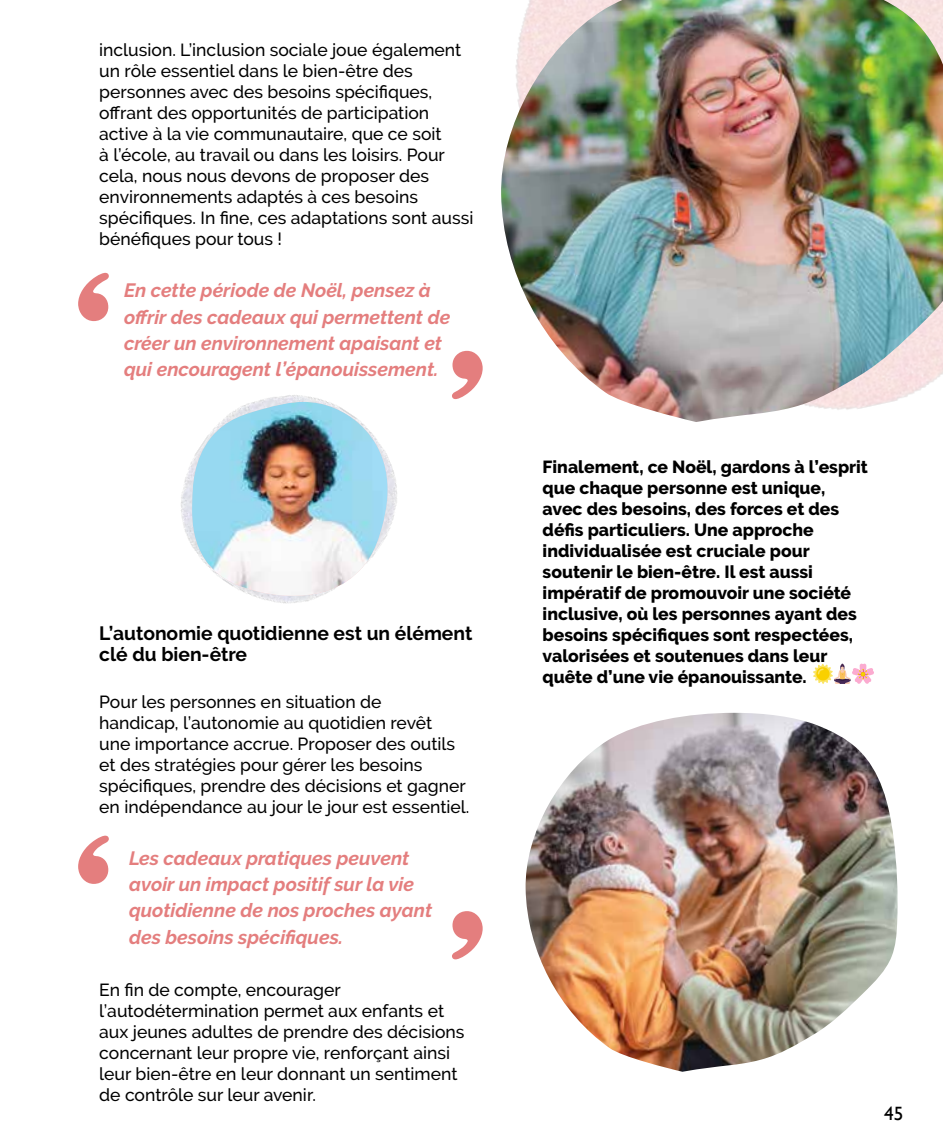
<style>
.page{position:relative;width:943px;height:1141px;background:#fff}
.page>*{position:absolute;margin:0;border:0;box-sizing:border-box;transform-origin:0 0}
.t1{font:italic 700 19.25px/26.2px "Raleway";color:#e47e7e}
.t2{font:700 19.25px/21px "Raleway";color:#000}
.t3{font:19.25px "Gill Sans";color:#000}
.t4{font:500 17.5px/21px "Raleway";color:#000}
.t5{font:800 17.5px/21px "Raleway";color:#000}
</style>
<div class="page">
<img style="left:387px;top:455px;width:4px;height:77px">
<img style="left:181px;top:505px;width:11px;height:12px">
<img style="left:182px;top:517px;width:10px;height:29px">
<svg style="left:78px;top:273px;width:31px;height:48px"></svg>
<svg style="left:78px;top:836px;width:31px;height:48px"></svg>
<svg style="left:452px;top:351px;width:30px;height:48px"></svg>
<svg style="left:452px;top:911px;width:30px;height:48px"></svg>
<img style="left:501px;top:0;width:442px;height:422px">
<img style="left:525px;top:713px;width:373px;height:359px">
<svg style="left:254px;top:397px;width:73px;height:207px"></svg>
<img style="left:192px;top:402px;width:195px;height:196px">
<svg style="left:813px;top:664px;width:61px;height:20px"></svg>
<p class="t4" style="left:99px;top:39px;width:375px">inclusion. L’inclusion sociale joue également un rôle essentiel dans le bien-être des personnes avec des besoins spécifiques, offrant des opportunités de participation active à la vie communautaire, que ce soit<br>à l’école, au travail ou dans les loisirs. Pour cela, nous nous devons de proposer des environnements adaptés à ces besoins spécifiques. In fine, ces adaptations sont aussi bénéfiques pour tous !</p>
<p class="t1" style="left:124px;top:277px;width:328px">En cette période de Noël, pensez à offrir des cadeaux qui permettent de créer un environnement apaisant et qui encouragent l’épanouissement.</p>
<p class="t2" style="left:99px;top:622px;width:374px">L’autonomie quotidienne est un élément clé du bien-être</p>
<p class="t4" style="left:99px;top:691px;width:372px">Pour les personnes en situation de<br>handicap, l’autonomie au quotidien revêt<br>une importance accrue. Proposer des outils et des stratégies pour gérer les besoins spécifiques, prendre des décisions et gagner en indépendance au jour le jour est essentiel.</p>
<p class="t1" style="left:129px;top:845px;width:305px">Les cadeaux pratiques peuvent avoir un impact positif sur la vie quotidienne de nos proches ayant des besoins spécifiques.</p>
<p class="t4" style="left:99px;top:979px;width:367px">En fin de compte, encourager l’autodétermination permet aux enfants et aux jeunes adultes de prendre des décisions concernant leur propre vie, renforçant ainsi leur bien-être en leur donnant un sentiment de contrôle sur leur avenir.</p>
<p class="t5" style="left:542px;top:456px;width:327px">Finalement, ce Noël, gardons à l’esprit que chaque personne est unique, avec des besoins, des forces et des défis particuliers. Une approche individualisée est cruciale pour soutenir le bien-être. Il est aussi impératif de promouvoir une société inclusive, où les personnes ayant des besoins spécifiques sont respectées, valorisées et soutenues dans leur quête d’une vie épanouissante.</p>
<p class="t3" style="left:884px;top:1102px;width:21px">45</p>
</div>
